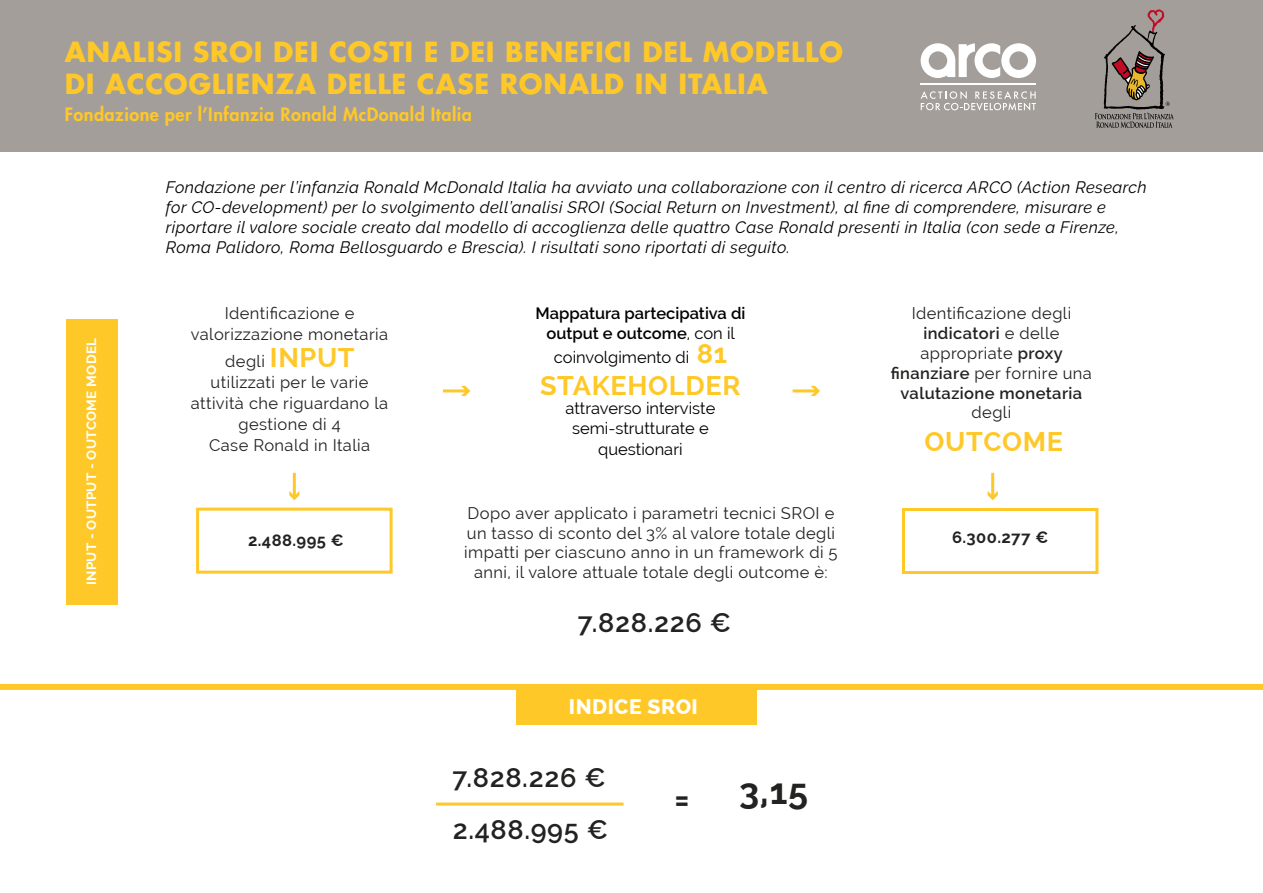
<style>
.page{position:relative;width:1263px;height:893px;background:#fff}
.page>*{position:absolute;margin:0;border:0;box-sizing:border-box;transform-origin:0 0}
.t1{font:700 36px "Raleway";color:#222221}
.t2{font:700 27px/32.4px "Futura Std";letter-spacing:.025em;color:#ffc829}
.t3{font:600 27px "Raleway";letter-spacing:.025em;color:#222221}
.t4{font:700 27px "Raleway";letter-spacing:.025em;color:#ffc829}
.t5{font:800 21px "Raleway";letter-spacing:.025em;color:#fff}
.t6{font:800 18px "Futura Std";letter-spacing:.025em;color:#ffc829}
.t7{font:italic 16.5px/19.8px "Raleway";letter-spacing:.025em;color:#000}
.t8{font:16.5px/19.8px "Raleway";letter-spacing:.025em;color:#222221;text-align:center}
.t9{font:16.5px/20.4px "Raleway";color:#000;text-align:center}
.t10{font:600 16.5px/19.8px "Raleway";color:#000;text-align:center}
.t11{font:700 16.5px "Raleway";letter-spacing:.025em;color:#222221}
.t12{font:700 13.5px "Raleway";letter-spacing:.025em;color:#fff}
.s1{font-weight:700;font-size:27px;color:#ffc829}
.s2{font-weight:400}
.s3{font-weight:600}
</style>
<div class="page">
<div style="left:66px;top:319px;width:51px;height:286px;background:#ffc829"></div>
<div style="left:0;top:0;width:1263px;height:151px;background:#a39e99"></div>
<svg style="left:1095px;top:9px;width:79px;height:119px"></svg>
<svg style="left:921px;top:43px;width:115px;height:35px"></svg>
<svg style="left:921px;top:91px;width:115px;height:20px"></svg>
<hr style="left:921px;top:84px;width:115px;height:1px;background:#fff">
<div style="left:516px;top:685px;width:241px;height:39px;background:#ffc829"></div>
<hr style="left:436px;top:802px;width:188px;height:3px;background:#ffc829">
<div style="left:0;top:684px;width:1263px;height:6px;background:#ffc829"></div>
<div style="left:196px;top:508px;width:197px;height:66px;border:3px solid #ffc829"></div>
<div style="left:902px;top:508px;width:196px;height:66px;border:3px solid #ffc829"></div>
<hr style="left:443px;top:389px;width:24px;height:3px;background:#ffc829">
<svg style="left:461px;top:386px;width:9px;height:10px"></svg>
<hr style="left:792px;top:389px;width:24px;height:3px;background:#ffc829">
<svg style="left:811px;top:386px;width:9px;height:10px"></svg>
<hr style="left:293px;top:473px;width:3px;height:24px;background:#ffc829">
<svg style="left:289px;top:491px;width:10px;height:9px"></svg>
<hr style="left:991px;top:473px;width:3px;height:24px;background:#ffc829">
<svg style="left:987px;top:491px;width:11px;height:9px"></svg>
<h2 class="t2" style="left:65px;top:35px;width:780px">ANALISI SROI DEI COSTI E DEI BENEFICI DEL MODELLO<br>DI ACCOGLIENZA DELLE CASE RONALD IN ITALIA</h2>
<p class="t6" style="left:65px;top:103px;width:409px">Fondazione per l’Infanzia Ronald McDonald Italia</p>
<p class="t12" style="left:84px;top:585px;width:249px;rotate:-90deg">INPUT - OUTPUT - OUTCOME MODEL</p>
<p class="t7" style="left:166px;top:178px;width:982px">Fondazione per l’infanzia Ronald McDonald Italia ha avviato una collaborazione con il centro di ricerca ARCO (Action Research for CO-development) per lo svolgimento dell’analisi SROI (Social Return on Investment), al fine di comprendere, misurare e riportare il valore sociale creato dal modello di accoglienza delle quattro Case Ronald presenti in Italia (con sede a Firenze, Roma Palidoro, Roma Bellosguardo e Brescia). I risultati sono riportati di seguito.</p>
<p class="t8" style="left:191px;top:303px;width:199px;line-height:21px">Identificazione e valorizzazione monetaria</p>
<p class="t8" style="left:191px;top:351px;width:199px;line-height:21px">degli <span class="s1">INPUT </span>utilizzati per le varie attività che riguardano la gestione di 4<br>Case Ronald in Italia</p>
<p class="t10" style="left:535px;top:304px;width:212px">Mappatura partecipativa di output e outcome<span class="s2">, con il</span></p>
<p class="t9" style="left:554px;top:347px;width:175px">coinvolgimento di <span class="s1">81</span></p>
<h2 class="t4" style="left:540px;top:370px;width:202px">STAKEHOLDER</h2>
<p class="t9" style="left:565px;top:398px;width:151px">attraverso interviste semi-strutturate e questionari</p>
<p class="t8" style="left:891px;top:304px;width:203px">Identificazione degli <span class="s3">indicatori</span> e delle appropriate <span class="s3">proxy finanziare</span> per fornire una <span class="s3">valutazione monetaria</span></p>
<p class="t8" style="left:971px;top:403px;width:41px">degli</p>
<h2 class="t4" style="left:924px;top:426px;width:140px">OUTCOME</h2>
<p class="t8" style="left:464px;top:503px;width:375px">Dopo aver applicato i parametri tecnici SROI e un tasso di sconto del 3% al valore totale degli impatti per ciascuno anno in un framework di 5 anni, il valore attuale totale degli outcome è:</p>
<p class="t11" style="left:248px;top:531px;width:97px">2.488.995 €</p>
<p class="t11" style="left:952px;top:528px;width:98px">6.300.277 €</p>
<h2 class="t3" style="left:577px;top:607px;width:155px">7.828.226 €</h2>
<p class="t5" style="left:569px;top:694px;width:131px">INDICE SROI</p>
<h2 class="t3" style="left:452px;top:762px;width:155px">7.828.226 €</h2>
<h2 class="t3" style="left:453px;top:814px;width:157px">2.488.995 €</h2>
<h1 class="t1" style="left:674px;top:778px;width:17px">=</h1>
<h1 class="t1" style="left:739px;top:771px;width:71px">3,15</h1>
</div>
